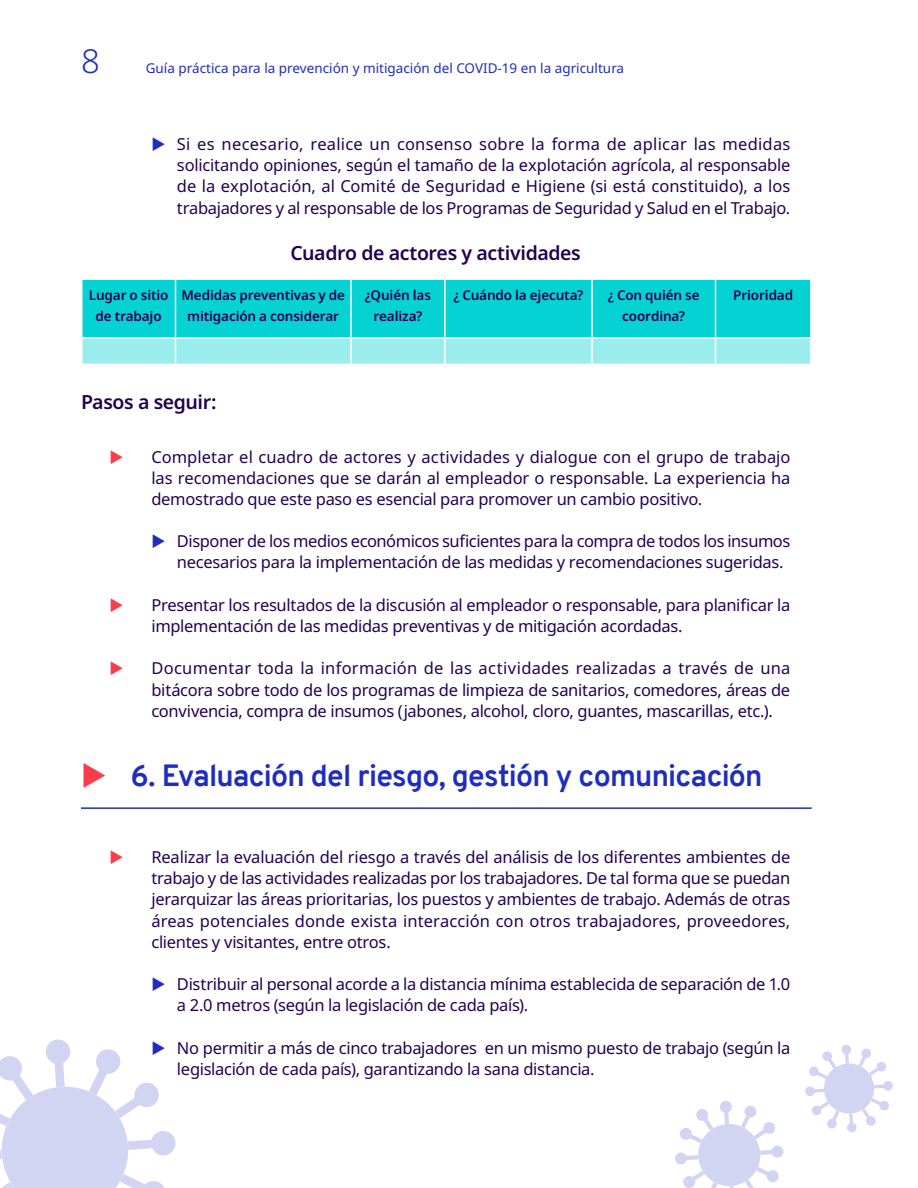
<style>
.page{position:relative;width:918px;height:1188px;background:#fff}
.page>*{position:absolute;margin:0;border:0;box-sizing:border-box;transform-origin:0 0}
.t1{font:300 33px "Noto Sans";color:#1e2dbe}
.t2{font:700 30px "Overpass";letter-spacing:-.025em;color:#1e2dbe}
.t3{font:600 19.5px "Noto Sans";letter-spacing:-.025em;color:#230050}
.t4{font:16.5px/21.1px "Noto Sans";letter-spacing:-.02em;color:#230050;text-align:justify}
.t5{font:600 13.5px/21.5px "Noto Sans";letter-spacing:-.01em;color:#230050;text-align:center}
.t6{font:13.5px "Noto Sans";color:#1e2dbe}
</style>
<div class="page">
<svg style="left:675px;top:1101px;width:109px;height:87px"></svg>
<svg style="left:805px;top:1045px;width:88px;height:87px"></svg>
<hr style="left:81px;top:807px;width:731px;height:2px;background:#1e2dbe">
<svg style="left:82px;top:279px;width:729px;height:85px;background:#3cdbdb"></svg>
<hr style="left:810px;top:339px;width:2px;height:25px;background:#fff">
<svg style="left:0;top:1039px;width:176px;height:149px"></svg>
<h1 class="t1" style="left:81px;top:38px;width:20px">8</h1>
<p class="t6" style="left:146px;top:59px;width:480px">Guía práctica para la prevención y mitigación del COVID-19 en la agricultura</p>
<p class="t4" style="left:177px;top:134px;width:615px">Si es necesario, realice un consenso sobre la forma de aplicar las medidas solicitando opiniones, según el tamaño de la explotación agrícola, al responsable de la explotación, al Comité de Seguridad e Higiene (si está constituido), a los trabajadores y al responsable de los Programas de Seguridad y Salud en el Trabajo.</p>
<p class="t3" style="left:291px;top:239px;width:292px">Cuadro de actores y actividades</p>
<p class="t5" style="left:89px;top:284px;width:81px">Lugar o sitio de trabajo</p>
<p class="t5" style="left:181px;top:284px;width:165px">Medidas preventivas y de mitigación a considerar</p>
<p class="t5" style="left:365px;top:284px;width:68px">¿Quién las realiza?</p>
<p class="t5" style="left:453px;top:284px;width:132px">¿ Cuándo la ejecuta?</p>
<p class="t5" style="left:608px;top:284px;width:93px">¿ Con quién se coordina?</p>
<p class="t5" style="left:733px;top:284px;width:62px">Prioridad</p>
<p class="t3" style="left:81px;top:388px;width:137px">Pasos a seguir:</p>
<p class="t4" style="left:151px;top:446px;width:641px">Completar el cuadro de actores y actividades y dialogue con el grupo de trabajo las recomendaciones que se darán al empleador o responsable. La experiencia ha demostrado que este paso es esencial para promover un cambio positivo.</p>
<p class="t4" style="left:177px;top:531px;width:615px">Disponer de los medios económicos suficientes para la compra de todos los insumos necesarios para la implementación de las medidas y recomendaciones sugeridas.</p>
<p class="t4" style="left:151px;top:595px;width:640px">Presentar los resultados de la discusión al empleador o responsable, para planificar la implementación de las medidas preventivas y de mitigación acordadas.</p>
<p class="t4" style="left:151px;top:658px;width:640px">Documentar toda la información de las actividades realizadas a través de una bitácora sobre todo de los programas de limpieza de sanitarios, comedores, áreas de convivencia, compra de insumos (jabones, alcohol, cloro, guantes, mascarillas, etc.).</p>
<h2 class="t2" style="left:131px;top:754px;width:634px">6. Evaluación del riesgo, gestión y comunicación</h2>
<p class="t4" style="left:151px;top:847px;width:640px">Realizar la evaluación del riesgo a través del análisis de los diferentes ambientes de trabajo y de las actividades realizadas por los trabajadores. De tal forma que se puedan jerarquizar las áreas prioritarias, los puestos y ambientes de trabajo. Además de otras áreas potenciales donde exista interacción con otros trabajadores, proveedores, clientes y visitantes, entre otros.</p>
<p class="t4" style="left:177px;top:974px;width:615px">Distribuir al personal acorde a la distancia mínima establecida de separación de 1.0 a 2.0 metros (según la legislación de cada país).</p>
<p class="t4" style="left:177px;top:1038px;width:615px">No permitir a más de cinco trabajadores en un mismo puesto de trabajo (según la legislación de cada país), garantizando la sana distancia.</p>
</div>
